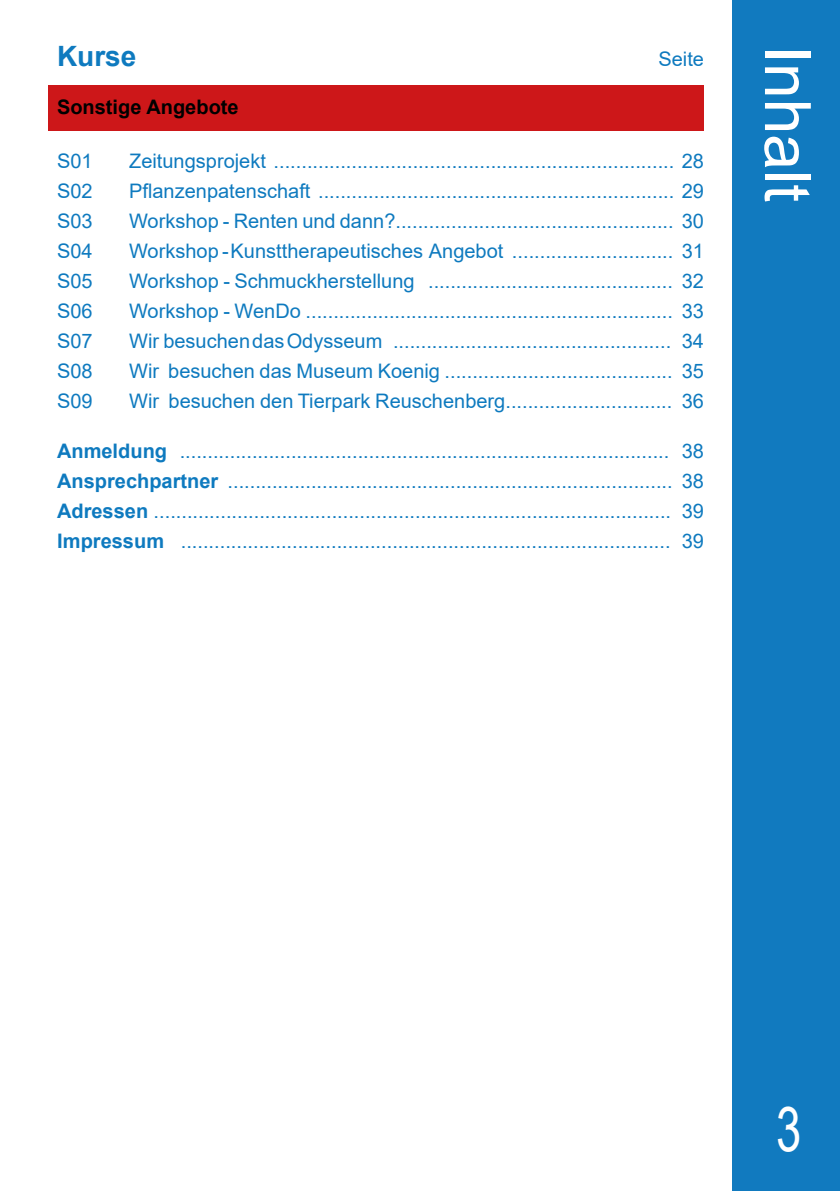
<style>
.page{position:relative;width:840px;height:1191px;background:#fff}
.page>*{position:absolute;margin:0;border:0;box-sizing:border-box;transform-origin:0 0}
.t1{font:64px "Arial";color:#fff}
.t2{font:62px "Arial";color:#fff;scale:.73 1}
.t3{font:700 28px "Arial";color:#0e7abf}
.t4{font:20px/30px "Arial";color:#0e7abf;text-align:justify}
.t5{font:700 20px "Arial";color:#000}
.s1{font-weight:700}
</style>
<div class="page">
<div style="left:731px;top:0;width:108px;height:1191px;background:#117abf"></div>
<div style="left:48px;top:85px;width:655px;height:45px;background:#cd1719"></div>
<h3 class="t3" style="left:57px;top:36px;width:81px">Kurse</h3>
<p class="t4" style="left:658px;top:44px;width:47px">Seite</p>
<p class="t5" style="left:57px;top:93px;width:183px">Sonstige Angebote</p>
<p class="t4" style="left:57px;top:146px;width:37px">S01</p>
<p class="t4" style="left:129px;top:146px;width:576px">Zeitungsprojekt ........................................................................ 28</p>
<p class="t4" style="left:57px;top:176px;width:37px">S02</p>
<p class="t4" style="left:129px;top:176px;width:576px">Pflanzenpatenschaft ................................................................ 29</p>
<p class="t4" style="left:57px;top:206px;width:37px">S03</p>
<p class="t4" style="left:129px;top:206px;width:576px">Workshop - Renten und dann?.................................................. 30</p>
<p class="t4" style="left:57px;top:236px;width:37px">S04</p>
<p class="t4" style="left:129px;top:236px;width:576px">Workshop - Kunsttherapeutisches Angebot ............................. 31</p>
<p class="t4" style="left:57px;top:266px;width:37px">S05</p>
<p class="t4" style="left:129px;top:266px;width:576px">Workshop - Schmuckherstellung ............................................ 32</p>
<p class="t4" style="left:57px;top:296px;width:37px">S06</p>
<p class="t4" style="left:129px;top:296px;width:576px">Workshop - WenDo .................................................................. 33</p>
<p class="t4" style="left:57px;top:326px;width:37px">S07</p>
<p class="t4" style="left:129px;top:326px;width:576px">Wir besuchen das Odysseum .................................................. 34</p>
<p class="t4" style="left:57px;top:356px;width:37px">S08</p>
<p class="t4" style="left:129px;top:356px;width:576px">Wir besuchen das Museum Koenig ......................................... 35</p>
<p class="t4" style="left:57px;top:386px;width:37px">S09</p>
<p class="t4" style="left:129px;top:386px;width:576px">Wir besuchen den Tierpark Reuschenberg.............................. 36</p>
<p class="t4" style="left:57px;top:436px;width:648px"><span class="s1">Anmeldung</span> ........................................................................................ 38<br><span class="s1">Ansprechpartner</span> ................................................................................ 38<br><span class="s1">Adressen</span> ............................................................................................. 39<br><span class="s1">Impressum</span> ........................................................................................ 39</p>
<h1 class="t1" style="left:831px;top:45px;width:158px;rotate:90deg">Inhalt</h1>
<h2 class="t2" style="left:775px;top:1086px;width:36px">3</h2>
</div>
